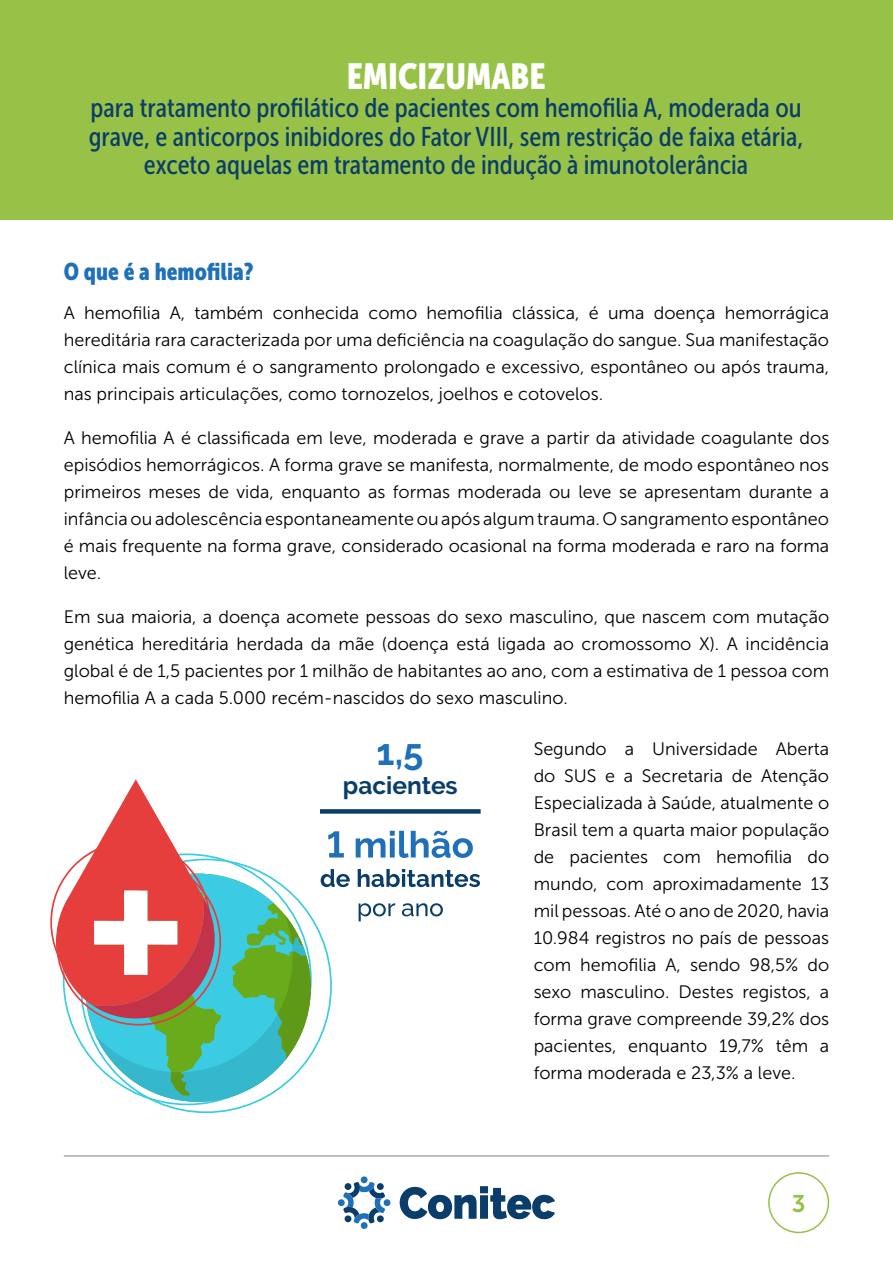
<style>
.page{position:relative;width:893px;height:1263px;background:#fff}
.page>*{position:absolute;margin:0;border:0;box-sizing:border-box;transform-origin:0 0}
.t1{font:700 36.6px "Raleway";color:#1f70b8}
.Títulos{font:36px "Museo Sans Cond 900";color:#fff}
.Títulos-2{font:27px/28.5px "Museo Sans Cond 500";color:#0a3d69;text-align:center}
.t2{font:700 24.45px "Raleway";color:#0a3d69}
.Títulos-3{font:24px "Museo Sans Cond 900";color:#1f70b8}
.t3{font:24px "Museo Sans 700";color:#97c147}
.texto_corrido{font:18px/27px "Museo Sans 300";color:#000;text-align:justify}
</style>
<div class="page">
<hr style="left:64px;top:1155px;width:765px;height:2px;background:#aaadad">
<svg style="left:400px;top:1186px;width:155px;height:33px"></svg>
<div style="left:361px;top:1176px;width:7px;height:7px;background:#1f70b8;border-radius:50%"></div>
<div style="left:384px;top:1199px;width:6px;height:7px;background:#1f70b8;border-radius:50%"></div>
<div style="left:338px;top:1199px;width:7px;height:7px;background:#1f70b8;border-radius:50%"></div>
<div style="left:361px;top:1222px;width:7px;height:7px;background:#1f70b8;border-radius:50%"></div>
<svg style="left:343px;top:1182px;width:42px;height:41px"></svg>
<div style="left:768px;top:1172px;width:61px;height:61px;border:2px solid #97c147;border-radius:50%"></div>
<div style="left:0;top:0;width:892px;height:220px;background:#97c147"></div>
<svg style="left:162px;top:878px;width:170px;height:235px"></svg>
<svg style="left:50px;top:779px;width:262px;height:323px"></svg>
<svg style="left:328px;top:831px;width:16px;height:26px"></svg>
<svg style="left:356px;top:831px;width:117px;height:27px"></svg>
<svg style="left:321px;top:869px;width:29px;height:18px"></svg>
<svg style="left:358px;top:869px;width:122px;height:18px"></svg>
<svg style="left:359px;top:903px;width:36px;height:18px"></svg>
<svg style="left:402px;top:903px;width:41px;height:13px"></svg>
<div style="left:320px;top:809px;width:161px;height:5px;background:#0a3d69"></div>
<p class="Títulos" style="left:347px;top:56px;width:200px">EMICIZUMABE</p>
<p class="Títulos-2" style="left:89px;top:94px;width:716px">para tratamento profilático de pacientes com hemofilia A, moderada ou grave, e anticorpos inibidores do Fator VIII, sem restrição de faixa etária, exceto aquelas em tratamento de indução à imunotolerância</p>
<p class="Títulos-3" style="left:64px;top:258px;width:191px">O que é a hemofilia?</p>
<p class="texto_corrido" style="left:64px;top:299px;width:767px">A hemofilia A, também conhecida como hemofilia clássica, é uma doença hemorrágica hereditária rara caracterizada por uma deficiência na coagulação do sangue. Sua manifestação clínica mais comum é o sangramento prolongado e excessivo, espontâneo ou após trauma, nas principais articulações, como tornozelos, joelhos e cotovelos.</p>
<p class="texto_corrido" style="left:64px;top:424px;width:767px">A hemofilia A é classificada em leve, moderada e grave a partir da atividade coagulante dos episódios hemorrágicos. A forma grave se manifesta, normalmente, de modo espontâneo nos primeiros meses de vida, enquanto as formas moderada ou leve se apresentam durante a infância ou adolescência espontaneamente ou após algum trauma. O sangramento espontâneo é mais frequente na forma grave, considerado ocasional na forma moderada e raro na forma leve.</p>
<p class="texto_corrido" style="left:64px;top:603px;width:767px">Em sua maioria, a doença acomete pessoas do sexo masculino, que nascem com mutação genética hereditária herdada da mãe (doença está ligada ao cromossomo X). A incidência global é de 1,5 pacientes por 1 milhão de habitantes ao ano, com a estimativa de 1 pessoa com hemofilia A a cada 5.000 recém-nascidos do sexo masculino.</p>
<h1 class="t1" style="left:377px;top:731px;width:48px">1,5</h1>
<h3 class="t2" style="left:343px;top:772px;width:116px">pacientes</h3>
<p class="texto_corrido" style="left:534px;top:735px;width:297px">Segundo a Universidade Aberta do SUS e a Secretaria de Atenção Especializada à Saúde, atualmente o Brasil tem a quarta maior população de pacientes com hemofilia do mundo, com aproximadamente 13 mil pessoas. Até o ano de 2020, havia 10.984 registros no país de pessoas com hemofilia A, sendo 98,5% do sexo masculino. Destes registos, a forma grave compreende 39,2% dos pacientes, enquanto 19,7% têm a forma moderada e 23,3% a leve.</p>
<h3 class="t3" style="left:792px;top:1190px;width:15px">3</h3>
</div>
